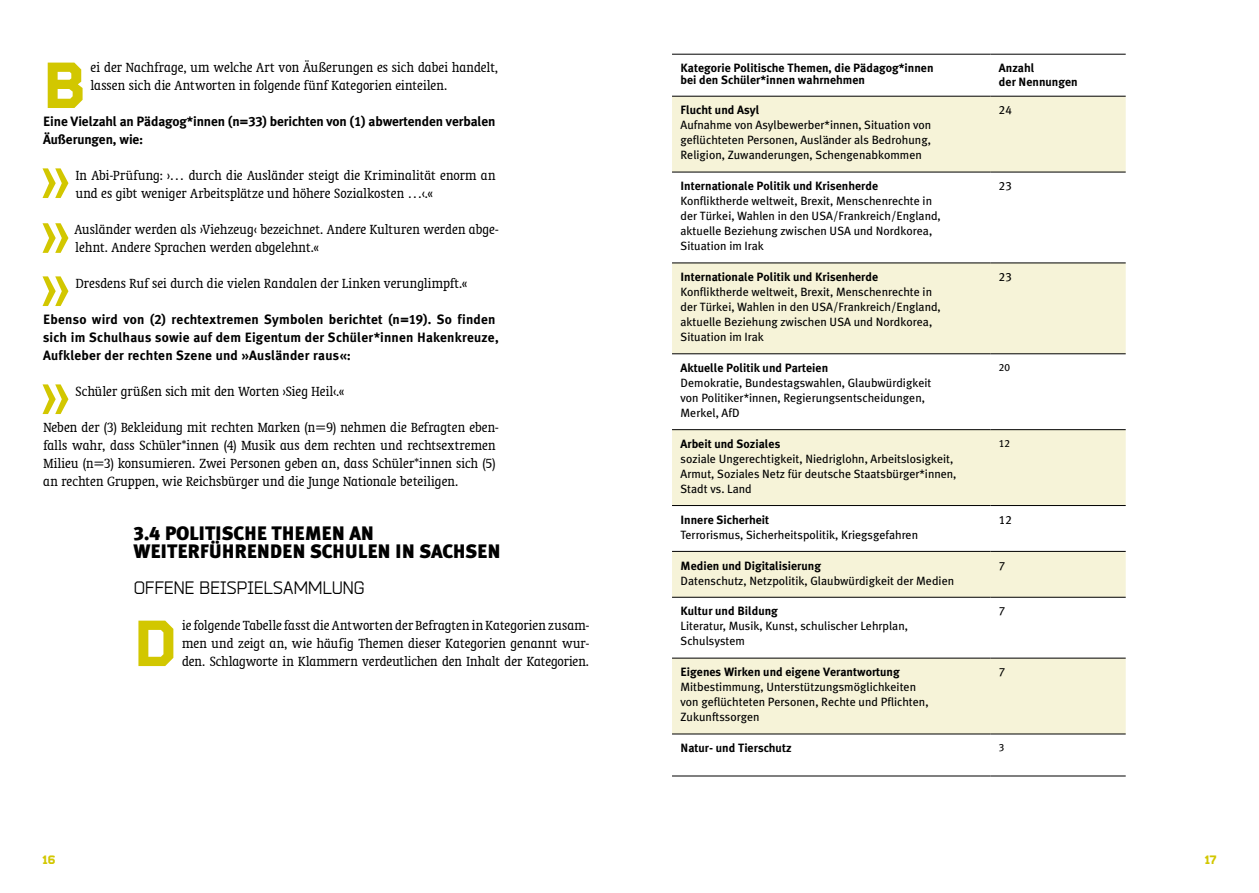
<style>
.page{position:relative;width:1259px;height:893px;background:#fff}
.page>*{position:absolute;margin:0;border:0;box-sizing:border-box;transform-origin:0 0}
.t1{font:900 64.05px "Bender";color:#d2c700}
.t2{font:900 19.5px/18px "Meta Plus Lining";letter-spacing:-.01em;color:#000}
.t3{font:18px "Bender";color:#000}
.t4{font:condensed 15px/18px "Oranda BT";letter-spacing:.01em;color:#000}
.t5{font:700 13.5px/18px "Meta Plus Lining";letter-spacing:.01em;color:#000}
.t6{font:700 13.5px/18px "Meta Plus Lining";letter-spacing:-.01em;color:#000}
.t7{font:12px/15px "Meta Plus Lining";color:#000}
.t8{font:700 12px/12px "Meta Plus Lining";color:#000}
.t9{font:900 12px "Bender";color:#d2c700}
.t10{font:10.5px "Meta Plus Lining";color:#000}
</style>
<div class="page">
<svg style="left:43px;top:168px;width:25px;height:30px"></svg>
<svg style="left:43px;top:223px;width:25px;height:30px"></svg>
<svg style="left:43px;top:276px;width:25px;height:30px"></svg>
<svg style="left:43px;top:384px;width:25px;height:30px"></svg>
<svg style="left:672px;top:97px;width:453px;height:637px;fill:#f6f3d8"></svg>
<hr style="left:672px;top:54px;width:318px;height:1px;background:#000">
<hr style="left:990px;top:54px;width:135px;height:1px;background:#000">
<hr style="left:672px;top:96px;width:318px;height:1px;background:#000">
<hr style="left:990px;top:96px;width:135px;height:1px;background:#000">
<hr style="left:672px;top:172px;width:318px;height:1px;background:#000">
<hr style="left:990px;top:172px;width:135px;height:1px;background:#000">
<hr style="left:672px;top:551px;width:318px;height:1px;background:#000">
<hr style="left:990px;top:551px;width:135px;height:1px;background:#000">
<hr style="left:672px;top:597px;width:318px;height:1px;background:#000">
<hr style="left:990px;top:597px;width:135px;height:1px;background:#000">
<hr style="left:672px;top:263px;width:318px;height:1px;background:#000">
<hr style="left:672px;top:658px;width:318px;height:1px;background:#000">
<hr style="left:990px;top:263px;width:135px;height:1px;background:#000">
<hr style="left:990px;top:658px;width:135px;height:1px;background:#000">
<hr style="left:672px;top:354px;width:318px;height:1px;background:#000">
<hr style="left:672px;top:734px;width:318px;height:1px;background:#000">
<hr style="left:990px;top:354px;width:135px;height:1px;background:#000">
<hr style="left:990px;top:734px;width:135px;height:1px;background:#000">
<hr style="left:672px;top:429px;width:318px;height:1px;background:#000">
<hr style="left:672px;top:776px;width:318px;height:1px;background:#000">
<hr style="left:990px;top:429px;width:135px;height:1px;background:#000">
<hr style="left:990px;top:776px;width:135px;height:1px;background:#000">
<hr style="left:672px;top:505px;width:318px;height:1px;background:#000">
<hr style="left:990px;top:505px;width:135px;height:1px;background:#000">
<h1 class="t1" style="left:44px;top:46px;width:43px">B</h1>
<p class="t4" style="left:91px;top:58px;width:409px">ei der Nachfrage, um welche Art von Äußerungen es sich dabei handelt, lassen sich die Antworten in folgende fünf Kategorien einteilen.</p>
<p class="t6" style="left:43px;top:112px;width:454px">Eine Vielzahl an Pädagog*innen (n=33) berichten von (1) abwertenden verbalen<br>Äußerungen, wie:</p>
<p class="t4" style="left:76px;top:166px;width:421px">In Abi-Prüfung: ›… durch die Ausländer steigt die Kriminalität enorm an und es gibt weniger Arbeitsplätze und höhere Sozialkosten …‹.«</p>
<p class="t4" style="left:74px;top:220px;width:426px">Ausländer werden als ›Viehzeug‹ bezeichnet. Andere Kulturen werden abge&shy;lehnt. Andere Sprachen werden abgelehnt.«</p>
<p class="t4" style="left:76px;top:274px;width:393px">Dresdens Ruf sei durch die vielen Randalen der Linken verunglimpft.«</p>
<p class="t5" style="left:43px;top:310px;width:457px">Ebenso wird von (2) rechtextremen Symbolen berichtet (n=19). So finden sich im Schulhaus sowie auf dem Eigentum der Schüler*innen Hakenkreuze,<br>Aufkleber der rechten Szene und »Ausländer raus«:</p>
<p class="t4" style="left:75px;top:382px;width:270px">Schüler grüßen sich mit den Worten ›Sieg Heil‹.«</p>
<p class="t4" style="left:43px;top:418px;width:457px">Neben der (3) Bekleidung mit rechten Marken (n=9) nehmen die Befragten eben&shy;falls wahr, dass Schüler*innen (4) Musik aus dem rechten und rechtsextremen Milieu (n=3) konsumieren. Zwei Personen geben an, dass Schüler*innen sich (5) an rechten Gruppen, wie Reichsbürger und die Junge Nationale beteiligen.</p>
<h2 class="t2" style="left:133px;top:524px;width:369px">3.4 POLITISCHE THEMEN AN<br>WEITERFÜHRENDEN SCHULEN IN SACHSEN</h2>
<h3 class="t3" style="left:134px;top:577px;width:232px">OFFENE BEISPIELSAMMLUNG</h3>
<h1 class="t1" style="left:135px;top:604px;width:43px">D</h1>
<p class="t4" style="left:182px;top:616px;width:409px;text-align:justify">ie folgende Tabelle fasst die Antworten der Befragten in Kategorien zusam&shy;men und zeigt an, wie häufig Themen dieser Kategorien genannt wur&shy;den. Schlagworte in Klammern verdeutlichen den Inhalt der Kategorien.</p>
<p class="t8" style="left:680px;top:62px;width:254px">Kategorie Politische Themen, die Pädagog*innen bei den Schüler*innen wahrnehmen</p>
<p class="t8" style="left:999px;top:61px;width:80px;line-height:13.5px">Anzahl<br>der Nennungen</p>
<p class="t8" style="left:680px;top:104px;width:80px">Flucht und Asyl</p>
<p class="t7" style="left:680px;top:118px;width:252px;text-align:justify">Aufnahme von Asylbewerber*innen, Situation von geflüchteten Personen, Ausländer als Bedrohung, Religion, Zuwanderungen, Schengenabkommen</p>
<p class="t7" style="left:999px;top:103px;width:14px">24</p>
<p class="t8" style="left:680px;top:180px;width:199px">Internationale Politik und Krisenherde</p>
<p class="t7" style="left:680px;top:193px;width:262px">Konfliktherde weltweit, Brexit, Menschenrechte in der Türkei, Wahlen in den USA/Frankreich/England, aktuelle Beziehung zwischen USA und Nordkorea, Situation im Irak</p>
<p class="t8" style="left:680px;top:271px;width:199px">Internationale Politik und Krisenherde</p>
<p class="t7" style="left:680px;top:284px;width:262px">Konfliktherde weltweit, Brexit, Menschenrechte in der Türkei, Wahlen in den USA/Frankreich/England, aktuelle Beziehung zwischen USA und Nordkorea, Situation im Irak</p>
<p class="t8" style="left:680px;top:362px;width:149px">Aktuelle Politik und Parteien</p>
<p class="t7" style="left:680px;top:375px;width:252px">Demokratie, Bundestagswahlen, Glaubwürdigkeit von Politiker*innen, Regierungsentscheidungen,<br>Merkel, AfD</p>
<p class="t8" style="left:680px;top:438px;width:101px">Arbeit und Soziales</p>
<p class="t7" style="left:680px;top:451px;width:277px">soziale Ungerechtigkeit, Niedriglohn, Arbeitslosigkeit,<br>Armut, Soziales Netz für deutsche Staatsbürger*innen,<br>Stadt vs. Land</p>
<p class="t8" style="left:680px;top:513px;width:90px">Innere Sicherheit</p>
<p class="t7" style="left:680px;top:527px;width:239px">Terrorismus, Sicherheitspolitik, Kriegsgefahren</p>
<p class="t8" style="left:680px;top:559px;width:142px">Medien und Digitalisierung</p>
<p class="t7" style="left:680px;top:573px;width:275px">Datenschutz, Netzpolitik, Glaubwürdigkeit der Medien</p>
<p class="t8" style="left:680px;top:605px;width:99px">Kultur und Bildung</p>
<p class="t7" style="left:680px;top:619px;width:229px">Literatur, Musik, Kunst, schulischer Lehrplan,<br>Schulsystem</p>
<p class="t8" style="left:680px;top:666px;width:221px">Eigenes Wirken und eigene Verantwortung</p>
<p class="t7" style="left:680px;top:679px;width:249px">Mitbestimmung, Unterstützungsmöglichkeiten von geflüchteten Personen, Rechte und Pflichten,<br>Zukunftssorgen</p>
<p class="t7" style="left:999px;top:178px;width:14px">23</p>
<p class="t7" style="left:999px;top:269px;width:14px">23</p>
<p class="t10" style="left:999px;top:361px;width:13px">20</p>
<p class="t10" style="left:999px;top:437px;width:13px">12</p>
<p class="t7" style="left:999px;top:512px;width:14px">12</p>
<p class="t7" style="left:999px;top:558px;width:8px">7</p>
<p class="t7" style="left:999px;top:604px;width:8px">7</p>
<p class="t7" style="left:999px;top:664px;width:8px">7</p>
<p class="t8" style="left:680px;top:742px;width:112px">Natur- und Tierschutz</p>
<p class="t10" style="left:999px;top:741px;width:7px">3</p>
<p class="t9" style="left:43px;top:852px;width:14px">16</p>
<p class="t9" style="left:1204px;top:852px;width:13px">17</p>
</div>
